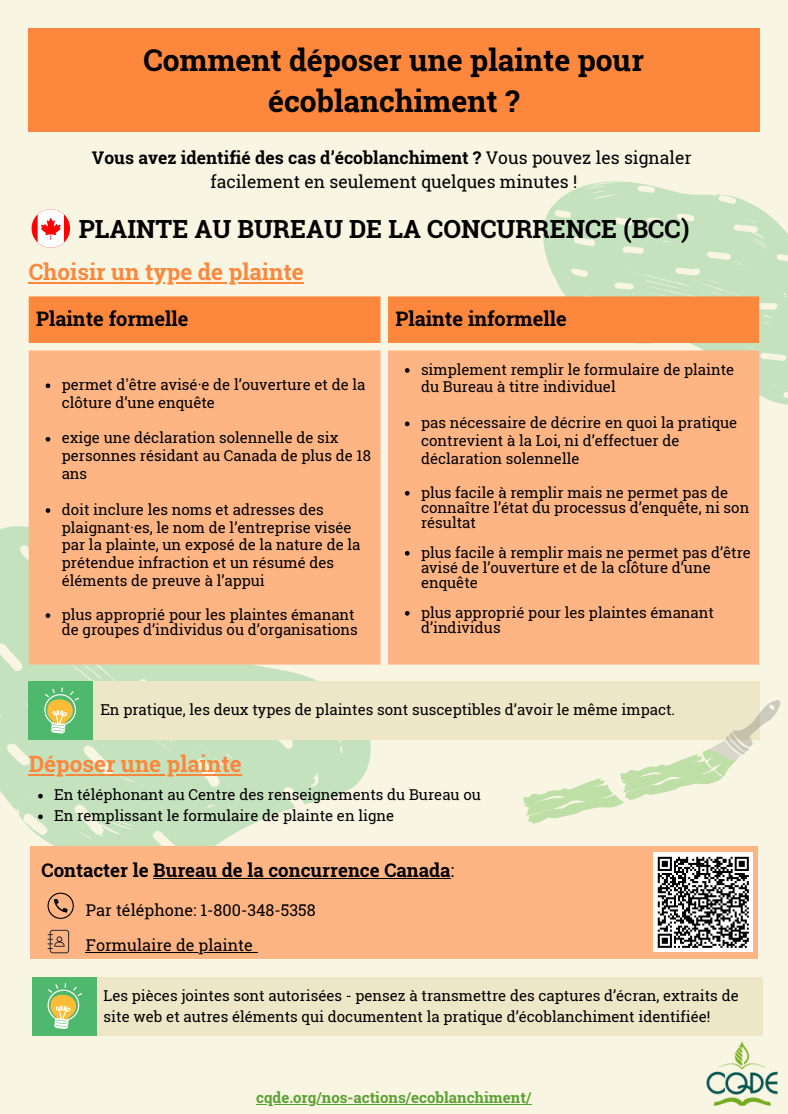
<style>
.page{position:relative;width:788px;height:1114px;background:#f8f5e3}
.page>*{position:absolute;margin:0;border:0;box-sizing:border-box;transform-origin:0 0}
.t1{font:700 30px/41.2px "Roboto Slab";color:#000;text-align:center}
.t2{font:700 25px "Roboto Slab";color:#000}
.t3{font:700 22.5px "Roboto Slab";color:#fd883d}
.t4{font:700 20px "Roboto Slab";color:#000}
.t5{font:700 18.75px "Roboto Slab";color:#000}
.t6{font:17.5px/24.4px "Roboto Slab";color:#000;text-align:center}
.t7{font:16.25px "Roboto Slab";color:#000}
.t8{font:15px/17.8px "Roboto Slab";color:#000}
.t9{font:700 15px "Roboto Slab";color:#5aa131}
.s1{font-weight:700}
.s2{font-weight:400}
</style>
<div class="page">
<svg style="left:0;top:402px;width:394px;height:557px;fill:#c5e2bf"></svg>
<svg style="left:543px;top:181px;width:244px;height:228px;fill:#c5e2bf"></svg>
<div style="left:29px;top:681px;width:64px;height:59px;background:#4eb86c"></div>
<div style="left:29px;top:28px;width:730px;height:103px;background:#fd883d"></div>
<svg style="left:32px;top:209px;width:38px;height:39px"></svg>
<div style="left:29px;top:296px;width:730px;height:47px;background:#fd883d"></div>
<div style="left:29px;top:350px;width:730px;height:314px;background:#ffb484"></div>
<svg style="left:46px;top:383px;width:4px;height:5px"></svg>
<svg style="left:46px;top:437px;width:4px;height:5px"></svg>
<svg style="left:46px;top:508px;width:4px;height:5px"></svg>
<svg style="left:46px;top:613px;width:4px;height:5px"></svg>
<svg style="left:405px;top:368px;width:4px;height:5px"></svg>
<svg style="left:405px;top:421px;width:4px;height:5px"></svg>
<svg style="left:405px;top:491px;width:4px;height:5px"></svg>
<svg style="left:405px;top:551px;width:4px;height:5px"></svg>
<svg style="left:405px;top:611px;width:4px;height:5px"></svg>
<svg style="left:44px;top:687px;width:35px;height:46px"></svg>
<div style="left:93px;top:681px;width:666px;height:59px;background:#ede7c7"></div>
<div style="left:96px;top:977px;width:666px;height:58px;background:#ede7c7"></div>
<div style="left:32px;top:977px;width:64px;height:58px;background:#4eb86c"></div>
<svg style="left:48px;top:983px;width:34px;height:46px"></svg>
<img style="left:689px;top:1027px;width:89px;height:79px">
<svg style="left:523px;top:699px;width:258px;height:125px"></svg>
<svg style="left:38px;top:794px;width:5px;height:4px"></svg>
<svg style="left:38px;top:814px;width:5px;height:5px"></svg>
<hr style="left:29px;top:282px;width:275px;height:2px;background:#fd883d">
<hr style="left:29px;top:774px;width:213px;height:2px;background:#fd883d">
<hr style="left:256px;top:1104px;width:275px;height:1px;background:#5aa131">
<div style="left:30px;top:846px;width:727px;height:112px;background:#ffb484"></div>
<hr style="left:153px;top:878px;width:297px;height:1px;background:#000">
<hr style="left:86px;top:952px;width:167px;height:1px;background:#000">
<svg style="left:48px;top:892px;width:26px;height:27px"></svg>
<div style="left:653px;top:853px;width:99px;height:99px;background:#fff"></div>
<svg style="left:657px;top:856px;width:92px;height:92px"></svg>
<svg style="left:48px;top:930px;width:21px;height:23px"></svg>
<p class="t1" style="left:143px;top:38px;width:502px">Comment déposer une plainte pour écoblanchiment ?</p>
<p class="t6" style="left:92px;top:145px;width:601px"><span class="s1">Vous avez identifié des cas d’écoblanchiment ?</span> Vous pouvez les signaler facilement en seulement quelques minutes !</p>
<p class="t2" style="left:79px;top:212px;width:612px">PLAINTE AU BUREAU DE LA CONCURRENCE (BCC)</p>
<p class="t3" style="left:29px;top:256px;width:276px">Choisir un type de plainte</p>
<h3 class="t4" style="left:36px;top:305px;width:154px">Plainte formelle</h3>
<p class="t4" style="left:395px;top:305px;width:173px">Plainte informelle</p>
<p class="t8" style="left:62px;top:375px;width:305px">permet d'être avisé·e de l’ouverture et de la clôture d’une enquête</p>
<h1 class="t8" style="left:62px;top:429px;width:311px">exige une déclaration solennelle de six personnes résidant au Canada de plus de 18 ans</h1>
<h2 class="t8" style="left:62px;top:500px;width:300px">doit inclure les noms et adresses des plaignant·es, le nom de l’entreprise visée par la plainte, un exposé de la nature de la prétendue infraction et un résumé des éléments de preuve à l’appui</h2>
<p class="t8" style="left:62px;top:606px;width:297px;line-height:15px">plus approprié pour les plaintes émanant de groupes d’individus ou d’organisations</p>
<p class="t8" style="left:421px;top:360px;width:315px">simplement remplir le formulaire de plainte du Bureau à titre individuel</p>
<p class="t8" style="left:421px;top:413px;width:318px">pas nécessaire de décrire en quoi la pratique contrevient à la Loi, ni d’effectuer de déclaration solennelle</p>
<p class="t8" style="left:421px;top:484px;width:330px;line-height:15px">plus facile à remplir mais ne permet pas de connaître l’état du processus d’enquête, ni son résultat</p>
<p class="t8" style="left:421px;top:544px;width:331px;line-height:15px">plus facile à remplir mais ne permet pas d’être avisé de l’ouverture et de la clôture d’une enquête</p>
<p class="t8" style="left:421px;top:604px;width:294px;line-height:15px">plus approprié pour les plaintes émanant d’individus</p>
<p class="t8" style="left:100px;top:700px;width:576px">En pratique, les deux types de plaintes sont susceptibles d’avoir le même impact.</p>
<p class="t3" style="left:29px;top:749px;width:215px">Déposer une plainte</p>
<p class="t8" style="left:54px;top:786px;width:428px">En téléphonant au Centre des renseignements du Bureau ou</p>
<p class="t8" style="left:54px;top:806px;width:341px">En remplissant le formulaire de plainte en ligne</p>
<p class="t5" style="left:41px;top:857px;width:414px">Contacter le Bureau de la concurrence Canada<span class="s2">:</span></p>
<p class="t7" style="left:86px;top:898px;width:231px">Par téléphone: 1-800-348-5358</p>
<h3 class="t7" style="left:86px;top:934px;width:168px">Formulaire de plainte</h3>
<p class="t8" style="left:104px;top:985px;width:636px;line-height:20.6px">Les pièces jointes sont autorisées - pensez à transmettre des captures d’écran, extraits de site web et autres éléments qui documentent la pratique d’écoblanchiment identifiée!</p>
<h2 class="t9" style="left:256px;top:1087px;width:277px">cqde.org/nos-actions/ecoblanchiment/</h2>
</div>
